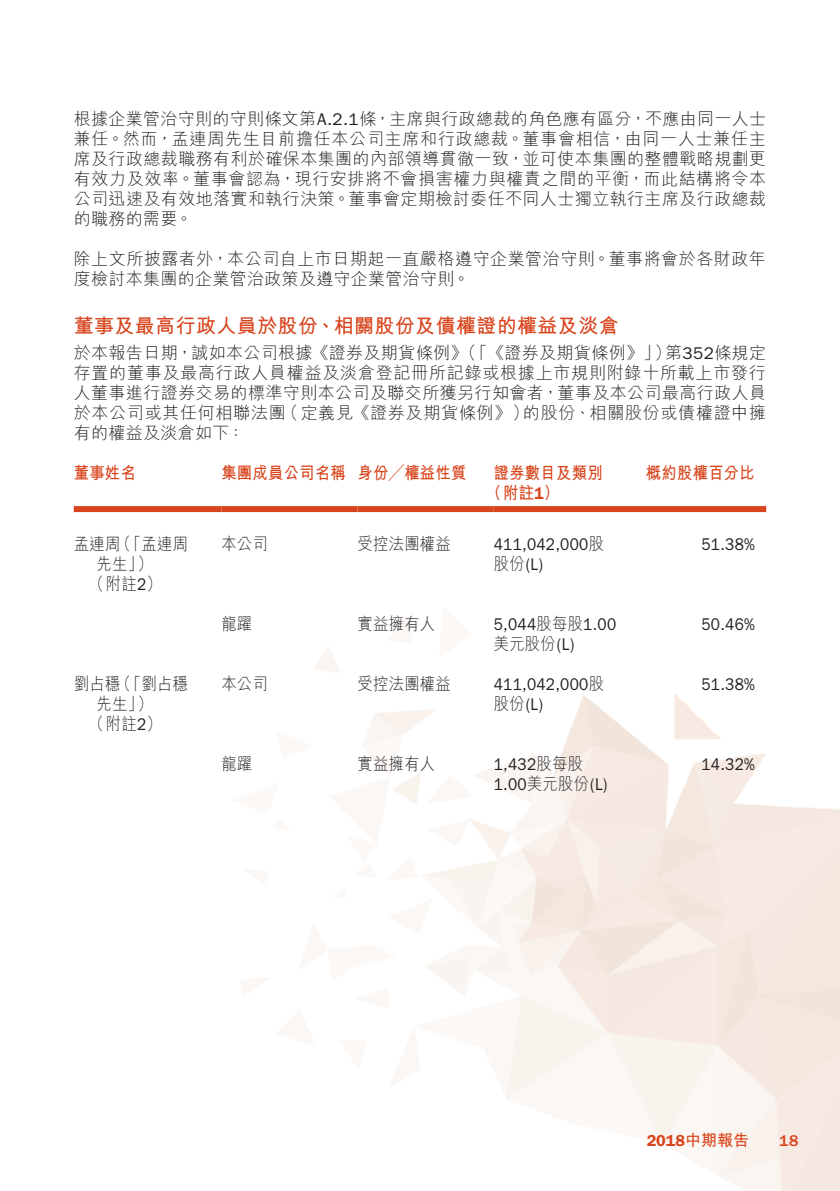
<style>
.page{position:relative;width:840px;height:1191px;background:#fff}
.page>*{position:absolute;margin:0;border:0;box-sizing:border-box;transform-origin:0 0}
.t1{font:700 20px "M Hei HK";letter-spacing:.02em;color:#d8441c}
.t2{font:300 17px/20px "M Hei HK";letter-spacing:.025em;color:#231f20}
.t3{font:17px "ITC Franklin Gothic Std";letter-spacing:.02em;color:#231f20;scale:.9 1}
.t4{font:300 17px "M Hei HK";letter-spacing:.025em;color:#231f20;scale:.9 1}
.t5{font:300 17px "M Hei HK";letter-spacing:.045em;color:#231f20}
.t6{font:700 17px "M Hei HK";letter-spacing:.02em;color:#d8441c;scale:.9 1}
.t7{font:600 16px "ITC Franklin Gothic Std";color:#d8441c}
.t8{font:500 16px "ITC Franklin Gothic Std";color:#d8441c}
.s1{font-family:"ITC Franklin Gothic Std";font-weight:400}
.s2{font-family:"ITC Franklin Gothic Std";font-weight:600}
.s3{font-family:"M Hei HK";font-weight:300}
.s4{font-family:"M Hei HK";font-weight:700}
</style>
<div class="page">
<img style="left:73px;top:506px;width:766px;height:685px">
<div style="left:74px;top:506px;width:147px;height:6px;background:#d8441c"></div>
<div style="left:221px;top:506px;width:136px;height:6px;background:#d8441c"></div>
<div style="left:357px;top:506px;width:136px;height:6px;background:#d8441c"></div>
<div style="left:493px;top:506px;width:136px;height:6px;background:#d8441c"></div>
<div style="left:629px;top:506px;width:136px;height:6px;background:#d8441c"></div>
<p class="t2" style="left:74px;top:108px;width:693px;text-align:justify">根據企業管治守則的守則條文第<span class="s1">A.2.1</span>條，主席與行政總裁的角色應有區分，不應由同一人士兼任。然而，孟連周先生目前擔任本公司主席和行政總裁。董事會相信，由同一人士兼任主席及行政總裁職務有利於確保本集團的內部領導貫徹一致，並可使本集團的整體戰略規劃更有效力及效率。董事會認為，現行安排將不會損害權力與權責之間的平衡，而此結構將令本公司迅速及有效地落實和執行決策。董事會定期檢討委任不同人士獨立執行主席及行政總裁的職務的需要。</p>
<p class="t2" style="left:74px;top:248px;width:693px">除上文所披露者外，本公司自上市日期起一直嚴格遵守企業管治守則。董事將會於各財政年度檢討本集團的企業管治政策及遵守企業管治守則。</p>
<p class="t1" style="left:74px;top:311px;width:546px">董事及最高行政人員於股份、相關股份及債權證的權益及淡倉</p>
<p class="t2" style="left:664px;top:342px;width:102px">第<span class="s1">352</span>條規定</p>
<p class="t2" style="left:74px;top:342px;width:599px">於本報告日期，誠如本公司根據《證券及期貨條例》（「《證券及期貨條例》」）</p>
<p class="t5" style="left:74px;top:360px;width:693px">存置的董事及最高行政人員權益及淡倉登記冊所記錄或根據上市規則附錄十所載上市發行</p>
<p class="t2" style="left:74px;top:381px;width:693px">人董事進行證券交易的標準守則本公司及聯交所獲另行知會者，董事及本公司最高行政人員</p>
<p class="t2" style="left:522px;top:401px;width:245px">的股份、相關股份或債權證中擁</p>
<p class="t2" style="left:281px;top:401px;width:249px">（定義見《證券及期貨條例》）</p>
<p class="t2" style="left:74px;top:401px;width:213px">於本公司或其任何相聯法團有的權益及淡倉如下：</p>
<p class="t6" style="left:74px;top:460px;width:70px">董事姓名</p>
<p class="t6" style="left:221px;top:460px;width:140px">集團成員公司名稱</p>
<p class="t6" style="left:357px;top:460px;width:122px">身份╱權益性質</p>
<p class="t6" style="left:493px;top:460px;width:122px">證券數目及類別</p>
<p class="t6" style="left:645px;top:460px;width:122px">概約股權百分比</p>
<p class="t6" style="left:486px;top:480px;width:83px">（附註 (<span class="s2">1</span></p>
<p class="t4" style="left:116px;top:532px;width:81px">（「孟連周</p>
<p class="t4" style="left:74px;top:532px;width:53px">孟連周</p>
<p class="t4" style="left:96px;top:552px;width:64px">先生 (「</p>
<p class="t4" style="left:89px;top:572px;width:83px">（附註 (<span class="s1">2</span></p>
<p class="t4" style="left:221px;top:532px;width:53px">本公司</p>
<p class="t4" style="left:357px;top:532px;width:105px">受控法團權益</p>
<p class="t3" style="left:493px;top:534px;width:124px">411,042,000<span class="s3">股</span></p>
<p class="t3" style="left:493px;top:554px;width:56px"><span class="s3">股份</span> (L(</p>
<p class="t3" style="left:701px;top:534px;width:61px">51.38%</p>
<p class="t4" style="left:221px;top:612px;width:36px">龍躍</p>
<p class="t4" style="left:357px;top:612px;width:88px">實益擁有人</p>
<p class="t3" style="left:493px;top:614px;width:137px">5,044<span class="s3">股每股</span>1.00</p>
<p class="t3" style="left:701px;top:614px;width:61px">50.46%</p>
<p class="t4" style="left:493px;top:632px;width:91px">美元股份 <span class="s1">(L(</span></p>
<p class="t4" style="left:116px;top:672px;width:81px">（「劉占穩</p>
<p class="t4" style="left:74px;top:672px;width:53px">劉占穩</p>
<p class="t4" style="left:96px;top:692px;width:64px">先生 (「</p>
<p class="t4" style="left:89px;top:712px;width:83px">（附註 (<span class="s1">2</span></p>
<p class="t4" style="left:221px;top:672px;width:53px">本公司</p>
<p class="t4" style="left:357px;top:672px;width:105px">受控法團權益</p>
<p class="t3" style="left:493px;top:674px;width:124px">411,042,000<span class="s3">股</span></p>
<p class="t3" style="left:493px;top:694px;width:56px"><span class="s3">股份</span> (L(</p>
<p class="t3" style="left:701px;top:674px;width:61px">51.38%</p>
<p class="t4" style="left:221px;top:752px;width:36px">龍躍</p>
<p class="t4" style="left:357px;top:752px;width:88px">實益擁有人</p>
<p class="t3" style="left:493px;top:754px;width:101px">1,432<span class="s3">股每股</span></p>
<p class="t3" style="left:701px;top:754px;width:61px">14.32%</p>
<p class="t3" style="left:493px;top:774px;width:128px">1.00<span class="s3">美元股份</span> (L(</p>
<p class="t7" style="left:646px;top:1130px;width:104px">2018<span class="s4">中期報告</span></p>
<p class="t8" style="left:778px;top:1131px;width:21px">18</p>
</div>
